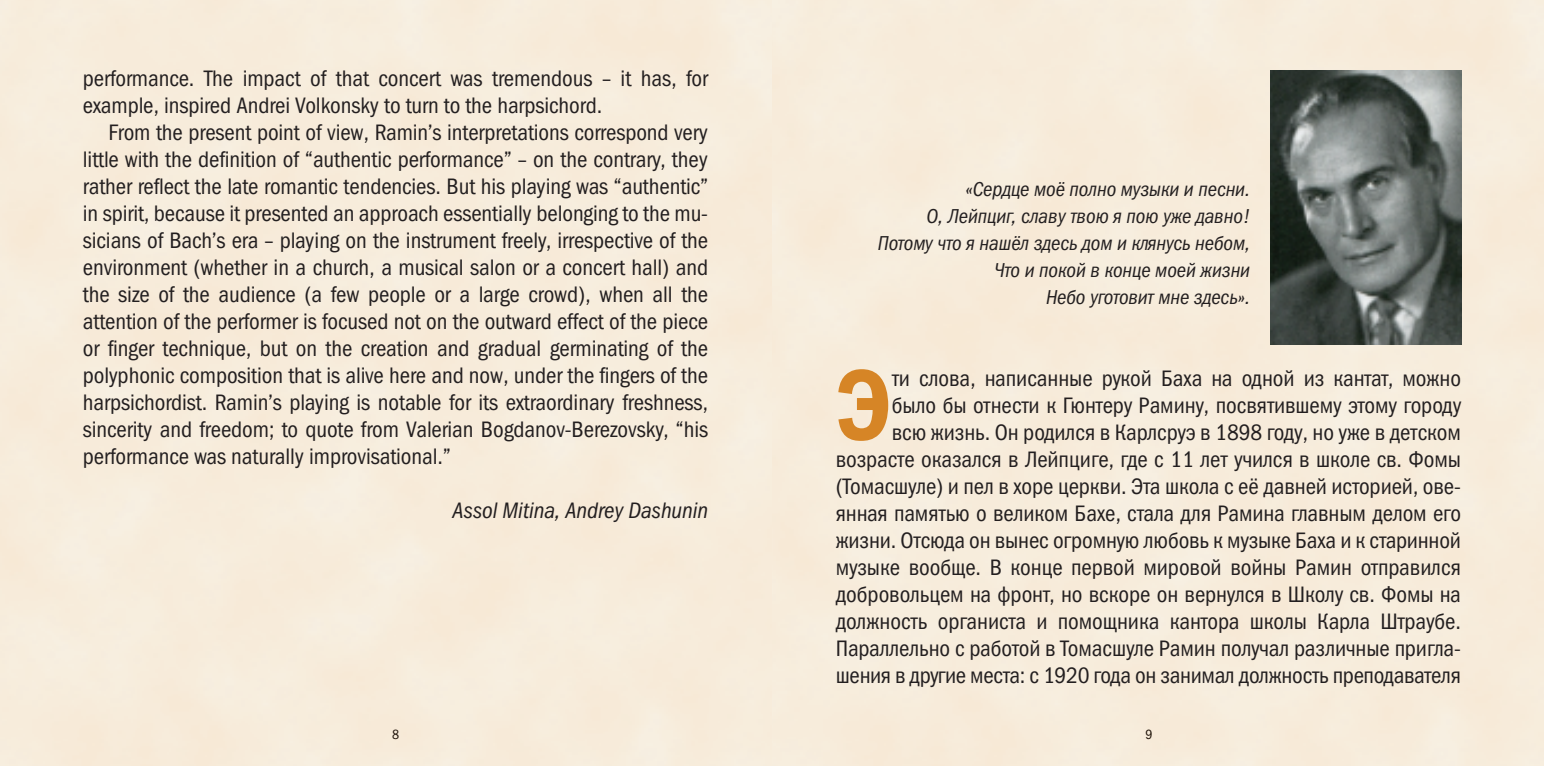
<style>
.page{position:relative;width:1544px;height:766px;background:#fff}
.page>*{position:absolute;margin:0;border:0;box-sizing:border-box;transform-origin:0 0}
.t1{font:101.25px "Franklin Gothic Demi Cond C";color:#d68526}
.t2{font:22.5px/27px "Franklin Gothic Book Cond C";letter-spacing:-.005em;color:#231f20}
.t3{font:italic 22.5px "Franklin Gothic Book Cond C";letter-spacing:-.005em;color:#231f20}
.t4{font:italic 20.25px/27px "Franklin Gothic Book Cond C";letter-spacing:-.005em;color:#231f20;text-align:right}
.t5{font:13.5px "Franklin Gothic Book Cond C";color:#1e1208}
</style>
<div class="page">
<div style="left:772px;top:0;width:771px;height:765px;background:#f7ecdb"></div>
<img style="left:1270px;top:70px;width:191px;height:274px">
<p class="t2" style="left:83px;top:66px;width:627px">performance. The impact of that concert was tremendous – it has, for example, inspired Andrei Volkonsky to turn to the harpsichord.</p>
<p class="t2" style="left:83px;top:120px;width:627px;text-align:justify;text-indent:26px">From the present point of view, Ramin’s interpretations correspond very little with the definition of “authentic performance” – on the contrary, they rather reflect the late romantic tendencies. But his playing was “authentic” in spirit, because it presented an approach essentially belonging to the mu&shy;sicians of Bach’s era – playing on the instrument freely, irrespective of the environment (whether in a church, a musical salon or a concert hall) and the size of the audience (a few people or a large crowd), when all the attention of the performer is focused not on the outward effect of the piece or finger technique, but on the creation and gradual germinating of the polyphonic composition that is alive here and now, under the fingers of the harpsichordist. Ramin’s playing is notable for its extraordinary freshness, sincerity and freedom; to quote from Valerian Bogdanov-Berezovsky, “his performance was naturally improvisational.”</p>
<p class="t3" style="left:452px;top:502px;width:257px">Assol Mitina, Andrey Dashunin</p>
<p class="t4" style="left:878px;top:177px;width:374px">«Сердце моё полно музыки и песни.<br>О, Лейпциг, славу твою я пою уже давно!<br>Потому что я нашёл здесь дом и клянусь небом, Что и покой в конце моей жизни<br>Небо уготовит мне здесь».</p>
<h1 class="t1" style="left:836px;top:345px;width:58px">Э</h1>
<p class="t2" style="left:836px;top:366px;width:627px;text-align:right">ти слова, написанные рукой Баха на одной из кантат, можно<br>было бы отнести к Гюнтеру Рамину, посвятившему этому городу<br>всю жизнь. Он родился в Карлсруэ в 1898 году, но уже в детском возрасте оказался в Лейпциге, где с 11 лет учился в школе св. Фомы (Томасшуле) и пел в хоре церкви. Эта школа с её давней историей, ове&shy;янная памятью о великом Бахе, стала для Рамина главным делом его жизни. Отсюда он вынес огромную любовь к музыке Баха и к старинной музыке вообще. В конце первой мировой войны Рамин отправился добровольцем на фронт, но вскоре он вернулся в Школу св. Фомы на должность органиста и помощника кантора школы Карла Штраубе.<br>Параллельно с работой в Томасшуле Рамин получал различные пригла&shy;шения в другие места: с 1920 года он занимал должность преподавателя</p>
<p class="t5" style="left:392px;top:729px;width:9px">8</p>
<p class="t5" style="left:1145px;top:729px;width:9px">9</p>
</div>
